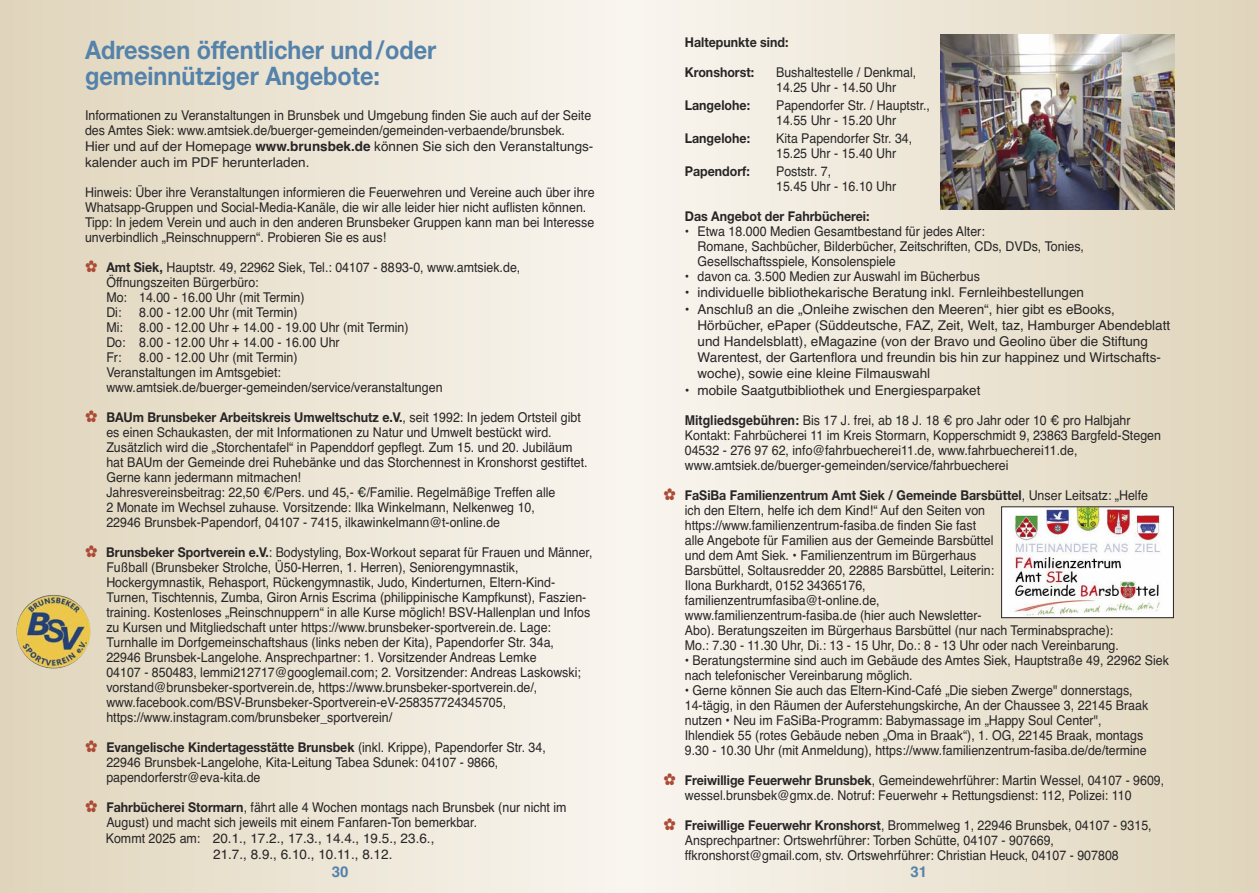
<style>
.page{position:relative;width:1259px;height:893px;background:#fff}
.page>*{position:absolute;margin:0;border:0;box-sizing:border-box;transform-origin:0 0}
.t1{font:700 25.5px/26.1px "Helvetica Neue";color:#5482aa;scale:.92 1}
.t2{font:700 15px "Helvetica";color:#5482aa}
.t3{font:13.5px/15px "Helvetica";color:#272526;scale:.92 1}
.t4{font:13.5px/15px "Helvetica";color:#272526;scale:.91 1}
.t5{font:13.5px/16.2px "Helvetica";color:#272526}
.t6{font:700 13.5px "Helvetica Neue";color:#272526;scale:.92 1}
.s1{font-weight:700}
.s2{color:#ac4a35}
.s3{font-family:"Helvetica Neue";font-weight:700}
.s4{font-family:"Helvetica";font-weight:400}
.s5{font-family:"Helvetica Neue"}
</style>
<div class="page">
<div style="left:0;top:0;width:629px;height:893px;background:linear-gradient(to right,#dfd4b9,#faf6f0)"></div>
<div style="left:629px;top:0;width:630px;height:893px;background:linear-gradient(to right,#f9f6f0,#e0d5bb)"></div>
<img style="left:940px;top:34px;width:234px;height:175px">
<img style="left:1003px;top:508px;width:169px;height:108px">
<div style="left:1001px;top:506px;width:173px;height:112px;border:1px solid #272526"></div>
<img style="left:17px;top:598px;width:22px;height:33px">
<h1 class="t1" style="left:85px;top:39px;width:383px">Adressen öffentlicher und / oder gemeinnütziger Angebote:</h1>
<p class="t3" style="left:85px;top:108px;width:554px;line-height:15.8px">Informationen zu Veranstaltungen in Brunsbek und Umgebung finden Sie auch auf der Seite des Amtes Siek: www.amtsiek.de/buerger-gemeinden/gemeinden-verbaende/brunsbek.<br>Hier und auf der Homepage <span class="s1">www.brunsbek.de</span> können Sie sich den Veranstaltungs&shy;kalender auch im PDF herunterladen.</p>
<p class="t3" style="left:85px;top:186px;width:555px">Hinweis: Über ihre Veranstaltungen informieren die Feuerwehren und Vereine auch über ihre Whatsapp-Gruppen und Social-Media-Kanäle, die wir alle leider hier nicht auflisten können.<br>Tipp: In jedem Verein und auch in den anderen Brunsbeker Gruppen kann man bei Interesse unverbindlich „Reinschnuppern“. Probieren Sie es aus!</p>
<p class="t3" style="left:106px;top:261px;width:451px;text-indent:-21px"><span class="s2">✿</span> <span class="s3">Amt Siek,</span> Hauptstr. 49, 22962 Siek, Tel.: 04107 - 8893-0, www.amtsiek.de, Öffnungszeiten Bürgerbüro:<br>Mo: 14.00 - 16.00 Uhr (mit Termin)<br>Di:</p>
<p class="t3" style="left:106px;top:306px;width:330px;text-indent:33px">8.00 - 12.00 Uhr (mit Termin)<br>Mi: 8.00 - 12.00 Uhr + 14.00 - 19.00 Uhr (mit Termin)<br>Do: 8.00 - 12.00 Uhr + 14.00 - 16.00 Uhr<br>Fr:</p>
<p class="t3" style="left:106px;top:351px;width:367px;text-indent:33px">8.00 - 12.00 Uhr (mit Termin)<br>Veranstaltungen im Amtsgebiet: www.amtsiek.de/buerger-gemeinden/service/veranstaltungen</p>
<p class="t6" style="left:85px;top:412px;width:540px"><span class="s2">✿</span> BAUm Brunsbeker Arbeitskreis Umweltschutz e.V.<span class="s4">, seit 1992: In jedem Ortsteil gibt</span></p>
<p class="t3" style="left:106px;top:426px;width:525px">es einen Schaukasten, der mit Informationen zu Natur und Umwelt bestückt wird.<br>Zusätzlich wird die „Storchentafel“ in Papenddorf gepflegt. Zum 15. und 20. Jubiläum hat BAUm der Gemeinde drei Ruhebänke und das Storchennest in Kronshorst gestiftet.<br>Gerne kann jedermann mitmachen!<br>Jahresvereinsbeitrag: 22,50 €/Pers. und 45,- €/Familie. Regelmäßige Treffen alle<br>2 Monate im Wechsel zuhause. Vorsitzende: Ilka Winkelmann, Nelkenweg 10,<br>22946 Brunsbek-Papendorf, 04107 - 7415, ilkawinkelmann@t-online.de</p>
<p class="t4" style="left:106px;top:546px;width:535px;text-indent:-21px"><span class="s2">✿</span> <span class="s3">Brunsbeker Sportverein e.V.</span>: Bodystyling, Box-Workout separat für Frauen und Männer, Fußball (Brunsbeker Strolche, Ü50-Herren, 1. Herren), Seniorengymnastik, Hockergymnastik, Rehasport, Rückengymnastik, Judo, Kinderturnen, Eltern-Kind-Turnen, Tischtennis, Zumba, Giron Arnis Escrima (philippinische Kampfkunst), Faszien&shy;training. Kostenloses „Reinschnuppern“ in alle Kurse möglich! BSV-Hallenplan und Infos zu Kursen und Mitgliedschaft unter https://www.brunsbeker-sportverein.de. Lage:<br>Turnhalle im Dorfgemeinschaftshaus (links neben der Kita), Papendorfer Str. 34a,<br>22946 Brunsbek-Langelohe. Ansprechpartner: 1. Vorsitzender Andreas Lemke<br>04107 - 850483, lemmi212717@googlemail.com; 2. Vorsitzender: Andreas Laskowski; vorstand@brunsbeker-sportverein.de, https://www.brunsbeker-sportverein.de/, www.facebook.com/BSV-Brunsbeker-Sportverein-eV-258357724345705, https://www.instagram.com/brunsbeker_sportverein/</p>
<p class="t6" style="left:85px;top:742px;width:502px"><span class="s2">✿</span> Evangelische Kindertagesstätte Brunsbek <span class="s4">(inkl. Krippe), Papendorfer Str. 34,</span></p>
<p class="t3" style="left:106px;top:756px;width:428px">22946 Brunsbek-Langelohe, Kita-Leitung Tabea Sdunek: 04107 - 9866, papendorferstr@eva-kita.de</p>
<p class="t3" style="left:85px;top:801px;width:525px"><span class="s2">✿</span> <span class="s3">Fahrbücherei Stormarn</span>, fährt alle 4 Wochen montags nach Brunsbek (nur nicht im</p>
<p class="t3" style="left:106px;top:816px;width:404px">August) und macht sich jeweils mit einem Fanfaren-Ton bemerkbar.</p>
<p class="t3" style="left:106px;top:832px;width:359px">Kommt 2025 am: 20.1., 17.2., 17.3., 14.4., 19.5., 23.6.,</p>
<p class="t5" style="left:213px;top:848px;width:181px">21.7., 8.9., 6.10., 10.11., 8.12.</p>
<p class="t6" style="left:685px;top:38px;width:114px">Haltepunkte sind:</p>
<p class="t6" style="left:685px;top:68px;width:77px">Kronshorst:</p>
<p class="t3" style="left:776px;top:66px;width:154px">Bushaltestelle / Denkmal,<br>14.25 Uhr - 14.50 Uhr</p>
<p class="t6" style="left:685px;top:101px;width:72px">Langelohe:</p>
<p class="t3" style="left:776px;top:99px;width:169px">Papendorfer Str. / Hauptstr.,<br>14.55 Uhr - 15.20 Uhr</p>
<p class="t6" style="left:685px;top:134px;width:72px">Langelohe:</p>
<p class="t3" style="left:776px;top:132px;width:150px"><span class="s5">Kita</span> Papendorfer Str. 34,<br>15.25 Uhr - 15.40 Uhr</p>
<p class="t6" style="left:685px;top:167px;width:72px">Papendorf:</p>
<p class="t3" style="left:776px;top:165px;width:132px">Poststr. 7,<br>15.45 Uhr - 16.10 Uhr</p>
<p class="t6" style="left:685px;top:212px;width:202px">Das Angebot der Fahrbücherei:</p>
<p class="t3" style="left:697px;top:225px;width:421px;text-indent:-13px">• Etwa 18.000 Medien Gesamtbestand für jedes Alter:<br>Romane, Sachbücher, Bilderbücher, Zeitschriften, CDs, DVDs, Tonies,<br>Gesellschaftsspiele, Konsolenspiele</p>
<p class="t3" style="left:685px;top:270px;width:322px">• davon ca. 3.500 Medien zur Auswahl im Bücherbus</p>
<p class="t5" style="left:685px;top:286px;width:401px">• individuelle bibliothekarische Beratung inkl. Fernleihbestellungen</p>
<p class="t5" style="left:697px;top:302px;width:474px;text-indent:-13px">• Anschluß an die „Onleihe zwischen den Meeren“, hier gibt es eBooks, Hörbücher, ePaper (Süddeutsche, FAZ, Zeit, Welt, taz, Hamburger Abendeblatt und Handelsblatt), eMagazine (von der Bravo und Geolino über die Stiftung Warentest, der Gartenflora und freundin bis hin zur happinez und Wirtschafts&shy;woche), sowie eine kleine Filmauswahl</p>
<p class="t5" style="left:685px;top:383px;width:297px">• mobile Saatgutbibliothek und Energiesparpaket</p>
<p class="t3" style="left:685px;top:414px;width:519px"><span class="s1">Mitgliedsgebühren:</span> Bis 17 J. frei, ab 18 J. 18 € pro Jahr oder 10 € pro Halbjahr Kontakt: Fahrbücherei 11 im Kreis Stormarn, Kopperschmidt 9, 23863 Bargfeld-Stegen 04532 - 276 97 62, info@fahrbuecherei11.de, www.fahrbuecherei11.de, www.amtsiek.de/buerger-gemeinden/service/fahrbuecherei</p>
<p class="t6" style="left:663px;top:490px;width:528px"><span class="s2">✿</span> FaSiBa Familienzentrum Amt Siek / Gemeinde Barsbüttel<span class="s4">, Unser Leitsatz: „Helfe</span></p>
<p class="t3" style="left:685px;top:504px;width:473px">ich den Eltern, helfe ich dem Kind!“ Auf den Seiten von https://www.familienzentrum-fasiba.de finden Sie fast<br>alle Angebote für Familien aus der Gemeinde Barsbüttel<br>und dem Amt Siek. • Familienzentrum im Bürgerhaus<br>Barsbüttel, Soltausredder 20, 22885 Barsbüttel, Leiterin:<br>Ilona Burkhardt, 0152 34365176,<br>familienzentrumfasiba@t-online.de,<br>www.familienzentrum-fasiba.de (hier auch Newsletter-<br>Abo). Beratungszeiten im Bürgerhaus Barsbüttel (nur nach Terminabsprache):<br>Mo.: 7.30 - 11.30 Uhr, Di.: 13 - 15 Uhr, Do.: 8 - 13 Uhr oder nach Vereinbarung.</p>
<p class="t3" style="left:685px;top:654px;width:528px">• Beratungstermine sind auch im Gebäude des Amtes Siek, Hauptstraße 49, 22962 Siek nach telefonischer Vereinbarung möglich.</p>
<p class="t3" style="left:685px;top:684px;width:505px">• Gerne können Sie auch das Eltern-Kind-Café „Die sieben Zwerge" donnerstags, 14-tägig, in den Räumen der Auferstehungskirche, An der Chaussee 3, 22145 Braak nutzen • Neu im FaSiBa-Programm: Babymassage im „Happy Soul Center", Ihlendiek 55 (rotes Gebäude neben „Oma in Braak“), 1. OG, 22145 Braak, montags 9.30 - 10.30 Uhr (mit Anmeldung), https://www.familienzentrum-fasiba.de/de/termine</p>
<p class="t3" style="left:685px;top:774px;width:523px;text-indent:-21px"><span class="s2">✿</span> <span class="s3">Freiwillige Feuerwehr Brunsbek</span>, Gemeindewehrführer: Martin Wessel, 04107 - 9609, wessel.brunsbek@gmx.de. Notruf: Feuerwehr + Rettungsdienst: 112, Polizei: 110</p>
<p class="t3" style="left:685px;top:819px;width:509px;text-indent:-21px"><span class="s2">✿</span> <span class="s3">Freiwillige Feuerwehr Kronshorst</span>, Brommelweg 1, 22946 Brunsbek, 04107 - 9315,<br>Ansprechpartner: Ortswehrführer: Torben Schütte, 04107 - 907669, ffkronshorst@gmail.com, stv. Ortswehrführer: Christian Heuck, 04107 - 907808</p>
<p class="t2" style="left:332px;top:866px;width:18px">30</p>
<p class="t2" style="left:910px;top:866px;width:18px">31</p>
</div>
